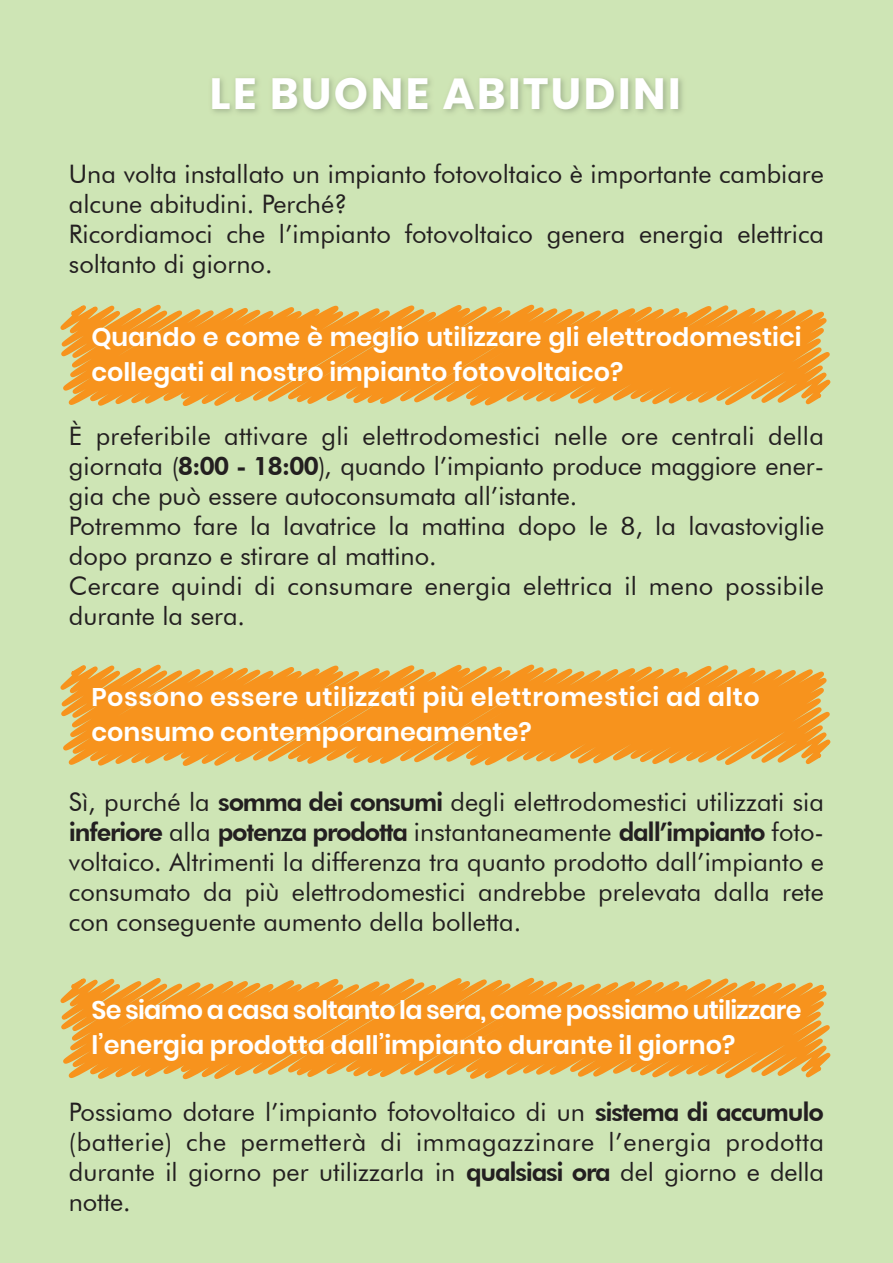
<style>
.page{position:relative;width:893px;height:1263px;background:#cee5b5}
.page>*{position:absolute;margin:0;border:0;box-sizing:border-box;transform-origin:0 0}
.t1{font:700 43.5px "Poppins";letter-spacing:.06em;color:#fff}
.t2{font:25.5px/30px "Futura BT";color:#231f20}
.t3{font:600 25.5px/34.5px "Poppins";letter-spacing:-.03em;color:#fff}
.t4{font:600 25.5px/34.5px "Poppins";color:#fff}
.t5{font:600 25.5px/34.5px "Poppins";letter-spacing:.02em;color:#fff}
.s1{font-weight:800}
</style>
<div class="page">
<svg style="left:60px;top:305px;width:770px;height:101px;background:#f09f34"></svg>
<svg style="left:60px;top:665px;width:770px;height:101px;background:#f09f34"></svg>
<svg style="left:60px;top:978px;width:770px;height:101px;background:#f09f34"></svg>
<h1 class="t1" style="left:210px;top:68px;width:473px">LE BUONE ABITUDINI</h1>
<p class="t2" style="left:69px;top:158px;width:757px">Una volta installato un impianto fotovoltaico è importante cambiare alcune abitudini. Perché?<br>Ricordiamoci che l’impianto fotovoltaico genera energia elettrica soltanto di giorno.</p>
<p class="t4" style="left:91px;top:320px;width:712px">Quando e come è meglio utilizzare gli elettrodomestici collegati al nostro impianto fotovoltaico?</p>
<p class="t2" style="left:69px;top:421px;width:757px">È preferibile attivare gli elettrodomestici nelle ore centrali della giornata (<span class="s1">8:00 - 18:00</span>), quando l’impianto produce maggiore ener&shy;gia che può essere autoconsumata all’istante.<br>Potremmo fare la lavatrice la mattina dopo le 8, la lavastoviglie dopo pranzo e stirare al mattino.<br>Cercare quindi di consumare energia elettrica il meno possibile durante la sera.</p>
<p class="t5" style="left:91px;top:680px;width:670px">Possono essere utilizzati più elettromestici ad alto consumo contemporaneamente?</p>
<p class="t2" style="left:69px;top:787px;width:757px;text-align:justify">Sì, purché la <span class="s1">somma dei consumi</span> degli elettrodomestici utilizzati sia <span class="s1">inferiore</span> alla <span class="s1">potenza prodotta</span> instantaneamente <span class="s1">dall’impianto</span> foto&shy;voltaico. Altrimenti la differenza tra quanto prodotto dall’impianto e consumato da più elettrodomestici andrebbe prelevata dalla rete con conseguente aumento della bolletta.</p>
<p class="t3" style="left:91px;top:993px;width:712px">Se siamo a casa soltanto la sera, come possiamo utilizzare l’energia prodotta dall’impianto durante il giorno?</p>
<p class="t2" style="left:69px;top:1097px;width:757px;text-align:justify">Possiamo dotare l’impianto fotovoltaico di un <span class="s1">sistema di accumulo </span>(batterie) che permetterà di immagazzinare l’energia prodotta durante il giorno per utilizzarla in <span class="s1">qualsiasi ora</span> del giorno e della notte.</p>
</div>
